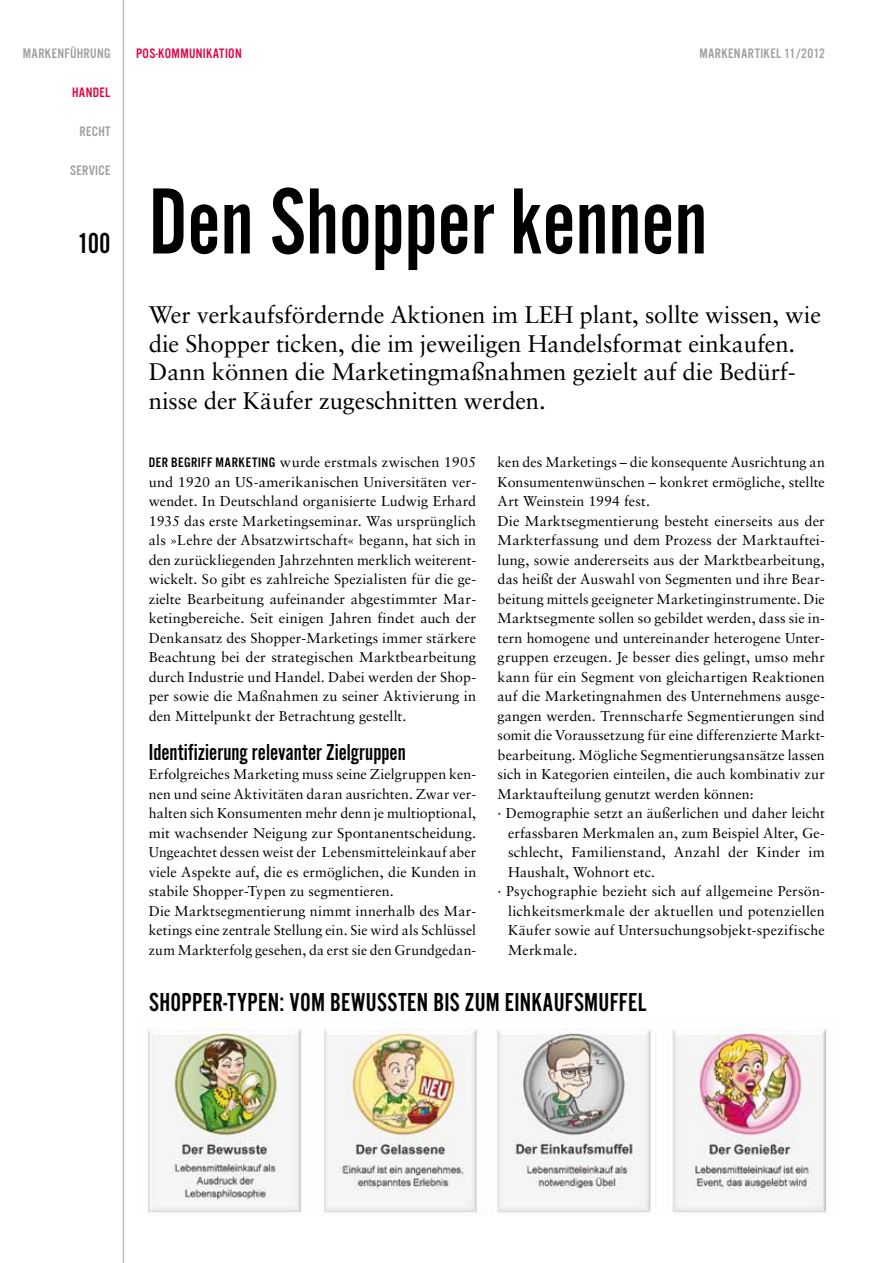
<style>
.page{position:relative;width:893px;height:1263px;background:#fff}
.page>*{position:absolute;margin:0;border:0;box-sizing:border-box;transform-origin:0 0}
.t1{font:97.5px "Alternate Got No 2 D";color:#000}
.t2{font:30px "Alternate Got No 2 D";color:#000}
.t3{font:27px "Alternate Got No 2 D";letter-spacing:.01em;color:#000}
.t4{font:24px/28.5px "Sabon";letter-spacing:-.005em;color:#000}
.t5{font:24px "Alternate Got No 2 D";color:#000}
.t6{font:14.25px/19.5px "Sabon";letter-spacing:.005em;color:#000;text-align:justify}
.t7{font:14.25px "Alternate Got No 3 D";letter-spacing:.025em;color:#9c9e9f}
.t8{font:14.25px "Alternate Got No 3 D";letter-spacing:.025em;color:#e20040}
.s1{font-family:"Alternate Got No 3 D"}
</style>
<div class="page">
<hr style="left:123px;top:0;width:1px;height:1263px;background:#bbbdbe">
<img style="left:147px;top:1020px;width:680px;height:193px">
<p class="t7" style="left:23px;top:46px;width:16px">MARKENF</p>
<p class="t7" style="left:70px;top:46px;width:35px">ÜHRUNG</p>
<p class="t8" style="left:72px;top:85px;width:40px">HANDEL</p>
<p class="t7" style="left:79px;top:124px;width:32px">RECHT</p>
<p class="t7" style="left:70px;top:163px;width:41px">SERVICE</p>
<h2 class="t2" style="left:78px;top:227px;width:34px">100</h2>
<p class="t8" style="left:136px;top:46px;width:31px">POS-KOMMU</p>
<p class="t8" style="left:196px;top:46px;width:47px">NIKATION</p>
<p class="t7" style="left:699px;top:46px;width:127px">MARKENARTIKEL 11/2012</p>
<h1 class="t1" style="left:149px;top:171px;width:560px">Den Shopper kennen</h1>
<h3 class="t4" style="left:149px;top:300px;width:674px">Wer verkaufsfördernde Aktionen im LEH plant, sollte wissen, wie die Shopper ticken, die im jeweiligen Handelsformat einkaufen.<br>Dann können die Marketingmaßnahmen gezielt auf die Bedürf&shy;nisse der Käufer zugeschnitten werden.</h3>
<p class="t6" style="left:149px;top:452px;width:329px"><span class="s1">DER BEGRIFF MARKETING</span> wurde erstmals zwischen 1905 und 1920 an US-amerikanischen Universitäten ver&shy;wendet. In Deutschland organisierte Ludwig Erhard 1935 das erste Marketingseminar. Was ursprünglich als »Lehre der Absatzwirtschaft« begann, hat sich in den zurückliegenden Jahrzehnten merklich weiterent&shy;wickelt. So gibt es zahlreiche Spezialisten für die ge&shy;zielte Bearbeitung aufeinander abgestimmter Mar&shy;ketingbereiche. Seit einigen Jahren findet auch der Denkansatz des Shopper-Marketings immer stärkere Beachtung bei der strategischen Marktbearbeitung durch Industrie und Handel. Dabei werden der Shop&shy;per sowie die Maßnahmen zu seiner Aktivierung in den Mittelpunkt der Betrachtung gestellt.</p>
<h3 class="t5" style="left:149px;top:739px;width:258px">Identifizierung relevanter Zielgruppen</h3>
<p class="t6" style="left:149px;top:764px;width:329px;text-align:left">Erfolgreiches Marketing muss seine Zielgruppen ken&shy;nen und seine Aktivitäten daran ausrichten. Zwar ver&shy;halten sich Konsumenten mehr denn je multioptional, mit wachsender Neigung zur Spontanentscheidung.<br>Ungeachtet dessen weist der Lebensmitteleinkauf aber viele Aspekte auf, die es ermöglichen, die Kunden in stabile Shopper-Typen zu segmentieren.<br>Die Marktsegmentierung nimmt innerhalb des Mar&shy;ketings eine zentrale Stellung ein. Sie wird als Schlüssel zum Markterfolg gesehen, da erst sie den Grundgedan-</p>
<p class="t6" style="left:497px;top:452px;width:329px">ken des Marketings – die konsequente Ausrichtung an</p>
<p class="t6" style="left:497px;top:472px;width:329px">Konsumentenwünschen – konkret ermögliche, stellte</p>
<p class="t6" style="left:497px;top:491px;width:154px">Art Weinstein 1994 fest.</p>
<p class="t6" style="left:497px;top:511px;width:329px">Die Marktsegmentierung besteht einerseits aus der</p>
<p class="t6" style="left:497px;top:530px;width:329px">Markterfassung und dem Prozess der Marktauftei-</p>
<p class="t6" style="left:497px;top:550px;width:329px">lung, sowie andererseits aus der Marktbearbeitung,</p>
<p class="t6" style="left:497px;top:569px;width:329px">das heißt der Auswahl von Segmenten und ihre Bear-</p>
<p class="t6" style="left:497px;top:589px;width:329px">beitung mittels geeigneter Marketinginstrumente. Die</p>
<p class="t6" style="left:497px;top:608px;width:329px">Marktsegmente sollen so gebildet werden, dass sie in-</p>
<p class="t6" style="left:497px;top:628px;width:329px">tern homogene und untereinander heterogene Unter-</p>
<p class="t6" style="left:497px;top:647px;width:329px">gruppen erzeugen. Je besser dies gelingt, umso mehr</p>
<p class="t6" style="left:497px;top:667px;width:329px">kann für ein Segment von gleichartigen Reaktionen</p>
<p class="t6" style="left:497px;top:686px;width:329px">auf die Marketingnahmen des Unternehmens ausge-</p>
<p class="t6" style="left:497px;top:706px;width:329px">gangen werden. Trennscharfe Segmentierungen sind</p>
<p class="t6" style="left:497px;top:725px;width:329px">somit die Voraussetzung für eine differenzierte Markt-</p>
<p class="t6" style="left:497px;top:745px;width:329px">bearbeitung. Mögliche Segmentierungsansätze lassen</p>
<p class="t6" style="left:497px;top:764px;width:329px">sich in Kategorien einteilen, die auch kombinativ zur</p>
<p class="t6" style="left:497px;top:784px;width:258px">Marktaufteilung genutzt werden können:</p>
<p class="t6" style="left:497px;top:803px;width:329px">· Demographie setzt an äußerlichen und daher leicht</p>
<p class="t6" style="left:508px;top:823px;width:318px">erfassbaren Merkmalen an, zum Beispiel Alter, Ge-</p>
<p class="t6" style="left:508px;top:842px;width:318px">schlecht, Familienstand, Anzahl der Kinder im</p>
<p class="t6" style="left:508px;top:862px;width:149px">Haushalt, Wohnort etc.</p>
<p class="t6" style="left:497px;top:881px;width:329px">· Psychographie bezieht sich auf allgemeine Persön-</p>
<p class="t6" style="left:508px;top:901px;width:318px">lichkeitsmerkmale der aktuellen und potenziellen</p>
<p class="t6" style="left:508px;top:920px;width:318px">Käufer sowie auf Untersuchungsobjekt-spezifische</p>
<p class="t6" style="left:508px;top:940px;width:71px">Merkmale.</p>
<h3 class="t3" style="left:149px;top:988px;width:499px">Shopper-Typen: Vom Bewussten bis zum Einkaufsmuffel</h3>
</div>
